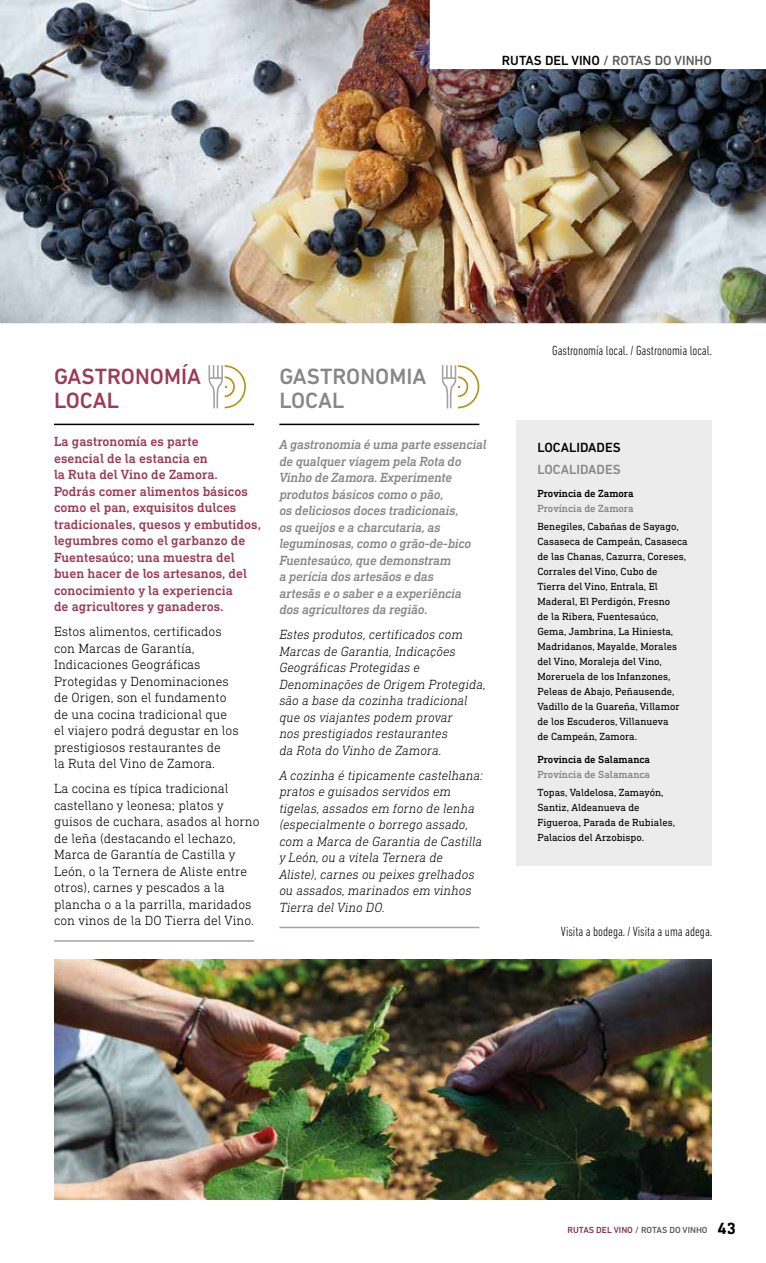
<style>
.page{position:relative;width:766px;height:1263px;background:#fff}
.page>*{position:absolute;margin:0;border:0;box-sizing:border-box;transform-origin:0 0}
.t1{font:500 22.5px/24.3px "DIN Next LT Pro";color:#9d3b57}
.t2{font:500 22.5px/24.3px "DIN Next LT Pro";color:#878787}
.t3{font:300 13.5px/16.5px "DIN Next Slab Pro";color:#000}
.t4{font:italic 300 13.5px/16.5px "DIN Next Slab Pro";color:#000}
.t5{font:italic 500 13.5px/16.5px "DIN Next Slab Pro";letter-spacing:-.015em;color:#878787}
.t6{font:500 13.5px/16.5px "DIN Next Slab Pro";color:#9d3b57}
.t7{font:300 condensed 13.5px "DIN Next LT Pro";color:#000}
.t8{font:500 13.5px "DIN Next LT Pro";color:#5a5a59}
.t9{font:500 13.5px "DIN Next LT Pro";color:#000}
.t10{font:500 13.5px "DIN Next LT Pro";color:#878787}
.t11{font:10.5px/15px "DIN Next Slab Pro";color:#000}
.t12{font:500 10.5px "DIN Next Slab Pro";color:#000}
.t13{font:500 10.5px "DIN Next Slab Pro";color:#878787}
.t14{font:500 9px "DIN Next LT Pro";color:#5a5a59}
.s1{color:#000}
.s2{color:#86324a}
.s3{font-family:"DIN Next Slab Pro";font-weight:700;font-size:16.5px;color:#000}
</style>
<div class="page">
<img style="left:0;top:0;width:765px;height:323px">
<svg style="left:208px;top:365px;width:38px;height:43px"></svg>
<hr style="left:54px;top:424px;width:200px;height:1px;background:#000">
<hr style="left:54px;top:940px;width:200px;height:2px;background:#a3a3a5">
<svg style="left:441px;top:365px;width:38px;height:43px"></svg>
<hr style="left:279px;top:424px;width:200px;height:1px;background:#000">
<hr style="left:279px;top:927px;width:200px;height:1px;background:#a3a3a5">
<div style="left:516px;top:420px;width:195px;height:446px;background:#edeced"></div>
<img style="left:54px;top:960px;width:657px;height:239px">
<p class="t8" style="left:502px;top:53px;width:211px"><span class="s1">RUTAS DEL VINO</span> / ROTAS DO VINHO</p>
<h1 class="t1" style="left:54px;top:364px;width:148px">GASTRONOMÍA<br>LOCAL</h1>
<p class="t6" style="left:54px;top:433px;width:208px">La gastronomía es parte<br>esencial de la estancia en<br>la Ruta del Vino de Zamora.<br>Podrás comer alimentos básicos como el pan, exquisitos dulces tradicionales, quesos y embutidos, legumbres como el garbanzo de<br>Fuentesaúco; una muestra del buen hacer de los artesanos, del conocimiento y la experiencia<br>de agricultores y ganaderos.</p>
<p class="t3" style="left:54px;top:623px;width:186px">Estos alimentos, certificados con Marcas de Garantía,<br>Indicaciones Geográficas<br>Protegidas y Denominaciones de Origen, son el fundamento de una cocina tradicional que el viajero podrá degustar en los prestigiosos restaurantes de<br>la Ruta del Vino de Zamora.</p>
<p class="t3" style="left:54px;top:780px;width:207px">La cocina es típica tradicional castellano y leonesa; platos y guisos de cuchara, asados al horno de leña (destacando el lechazo,<br>Marca de Garantía de Castilla y<br>León, o la Ternera de Aliste entre otros), carnes y pescados a la plancha o a la parrilla, maridados con vinos de la DO Tierra del Vino.</p>
<h1 class="t2" style="left:279px;top:364px;width:148px">GASTRONOMIA<br>LOCAL</h1>
<p class="t5" style="left:279px;top:436px;width:208px">A gastronomia é uma parte essencial de qualquer viagem pela Rota do<br>Vinho de Zamora. Experimente produtos básicos como o pão,<br>os deliciosos doces tradicionais,<br>os queijos e a charcutaria, as leguminosas, como o grão-de-bico<br>Fuentesaúco, que demonstram<br>a perícia dos artesãos e das<br>artesãs e o saber e a experiência<br>dos agricultores da região.</p>
<p class="t4" style="left:279px;top:626px;width:208px">Estes produtos, certificados com<br>Marcas de Garantia, Indicações<br>Geográficas Protegidas e<br>Denominações de Origem Protegida, são a base da cozinha tradicional que os viajantes podem provar<br>nos prestigiados restaurantes<br>da Rota do Vinho de Zamora.</p>
<p class="t4" style="left:279px;top:767px;width:205px">A cozinha é tipicamente castelhana: pratos e guisados servidos em tigelas, assados em forno de lenha (especialmente o borrego assado, com a Marca de Garantia de Castilla y León, ou a vitela Ternera de<br>Aliste), carnes ou peixes grelhados ou assados, marinados em vinhos<br>Tierra del Vino DO.</p>
<p class="t7" style="left:552px;top:342px;width:161px">Gastronomía local. / Gastronomia local.</p>
<p class="t9" style="left:537px;top:439px;width:85px">LOCALIDADES</p>
<p class="t10" style="left:537px;top:461px;width:85px">LOCALIDADES</p>
<p class="t12" style="left:537px;top:488px;width:98px">Provincia de Zamora</p>
<p class="t13" style="left:537px;top:503px;width:98px">Província de Zamora</p>
<p class="t11" style="left:537px;top:519px;width:152px">Benegiles, Cabañas de Sayago,<br>Casaseca de Campeán, Casaseca de las Chanas, Cazurra, Coreses,<br>Corrales del Vino, Cubo de<br>Tierra del Vino, Entrala, El<br>Maderal, El Perdigón, Fresno<br>de la Ribera, Fuentesaúco,<br>Gema, Jambrina, La Hiniesta,<br>Madridanos, Mayalde, Morales del Vino, Moraleja del Vino,<br>Moreruela de los Infanzones,<br>Peleas de Abajo, Peñausende,<br>Vadillo de la Guareña, Villamor de los Escuderos, Villanueva<br>de Campeán, Zamora.</p>
<p class="t12" style="left:537px;top:754px;width:114px">Provincia de Salamanca</p>
<p class="t13" style="left:537px;top:769px;width:114px">Província de Salamanca</p>
<p class="t11" style="left:537px;top:785px;width:139px">Topas, Valdelosa, Zamayón,<br>Santiz, Aldeanueva de<br>Figueroa, Parada de Rubiales,<br>Palacios del Arzobispo.</p>
<p class="t7" style="left:560px;top:924px;width:153px">Visita a bodega. / Visita a uma adega.</p>
<p class="t14" style="left:567px;top:1224px;width:170px"><span class="s2">RUTAS DEL VINO</span> / ROTAS DO VINHO <span class="s3">43</span></p>
</div>
